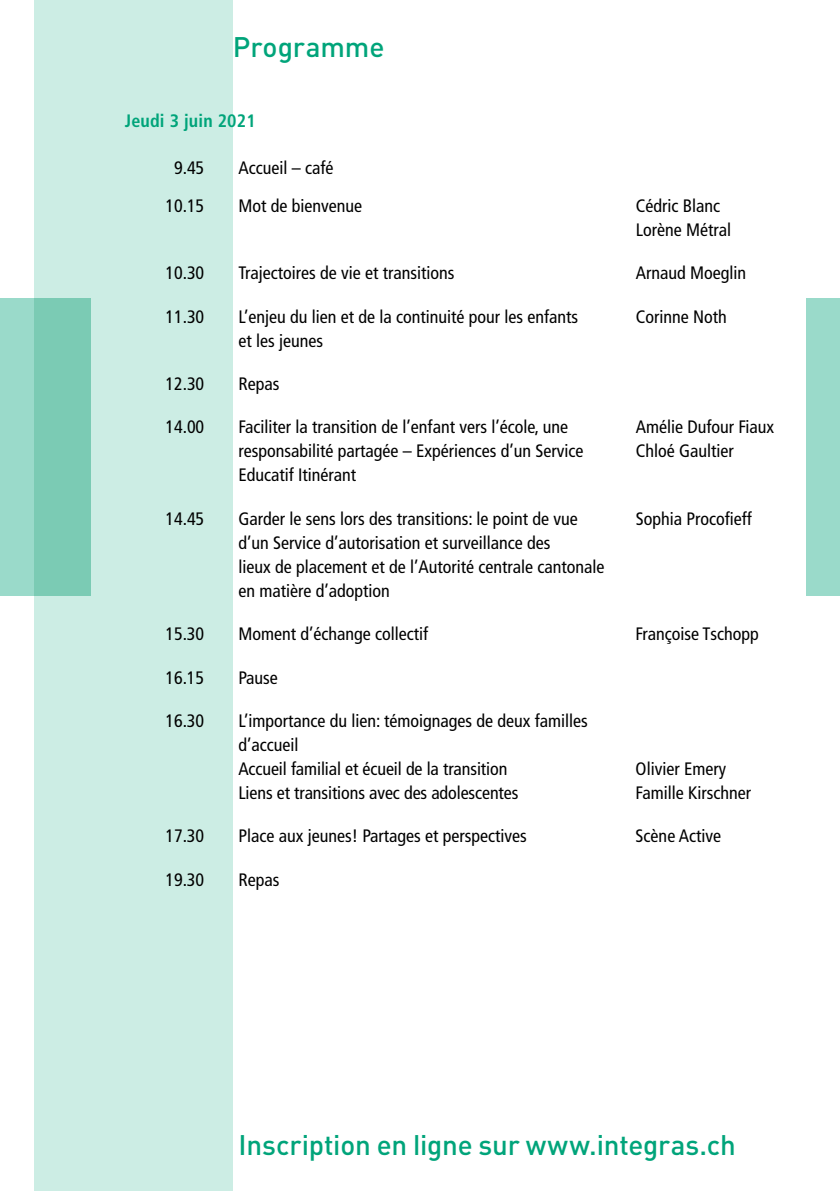
<style>
.page{position:relative;width:840px;height:1191px;background:#fff}
.page>*{position:absolute;margin:0;border:0;box-sizing:border-box;transform-origin:0 0}
.t1{font:500 28px "DIN";letter-spacing:-.005em;color:#00a47a}
.t2{font:condensed 18px/24px "Frutiger";color:#000}
.t3{font:700 condensed 18px "Frutiger";letter-spacing:.01em;color:#00a47a}
</style>
<div class="page">
<div style="left:34px;top:0;width:198px;height:1191px;background:#ccede4"></div>
<svg style="left:0;top:298px;width:91px;height:297px;fill:#7bcbb4"></svg>
<div style="left:805px;top:298px;width:34px;height:297px;background:#9adaca"></div>
<h1 class="t1" style="left:232px;top:29px;width:153px">Programme</h1>
<p class="t3" style="left:125px;top:110px;width:132px">Jeudi 3 juin 2021</p>
<p class="t2" style="left:174px;top:156px;width:32px">9.45</p>
<p class="t2" style="left:238px;top:156px;width:96px">Accueil – café</p>
<p class="t2" style="left:165px;top:194px;width:40px">10.15</p>
<p class="t2" style="left:238px;top:194px;width:125px">Mot de bienvenue</p>
<p class="t2" style="left:635px;top:194px;width:97px">Cédric Blanc<br>Lorène Métral</p>
<p class="t2" style="left:165px;top:261px;width:40px">10.30</p>
<p class="t2" style="left:238px;top:261px;width:217px">Trajectoires de vie et transitions</p>
<p class="t2" style="left:635px;top:261px;width:112px">Arnaud Moeglin</p>
<p class="t2" style="left:165px;top:304px;width:40px">11.30</p>
<p class="t2" style="left:238px;top:304px;width:341px">L’enjeu du lien et de la continuité pour les enfants</p>
<p class="t2" style="left:635px;top:304px;width:93px">Corinne Noth</p>
<p class="t2" style="left:238px;top:328px;width:86px">et les jeunes</p>
<p class="t2" style="left:165px;top:372px;width:40px">12.30</p>
<p class="t2" style="left:238px;top:372px;width:42px">Repas</p>
<p class="t2" style="left:165px;top:415px;width:40px">14.00</p>
<p class="t2" style="left:238px;top:415px;width:331px">Faciliter la transition de l’enfant vers l’école, une</p>
<p class="t2" style="left:635px;top:415px;width:140px">Amélie Dufour Fiaux</p>
<p class="t2" style="left:238px;top:439px;width:346px">responsabilité partagée – Expériences d’un Service</p>
<p class="t2" style="left:635px;top:439px;width:99px">Chloé Gaultier</p>
<p class="t2" style="left:238px;top:463px;width:119px">Educatif Itinérant</p>
<p class="t2" style="left:165px;top:506px;width:40px">14.45</p>
<p class="t2" style="left:238px;top:506px;width:341px">Garder le sens lors des transitions: le point de vue</p>
<p class="t2" style="left:635px;top:506px;width:117px">Sophia Procofieff</p>
<p class="t2" style="left:238px;top:530px;width:367px">d’un Service d’autorisation et surveillance des<br>lieux de placement et de l’Autorité centrale cantonale en matière d’adoption</p>
<p class="t2" style="left:165px;top:622px;width:40px">15.30</p>
<p class="t2" style="left:238px;top:622px;width:191px">Moment d’échange collectif</p>
<p class="t2" style="left:635px;top:622px;width:125px">Françoise Tschopp</p>
<p class="t2" style="left:165px;top:665px;width:40px">16.15</p>
<p class="t2" style="left:238px;top:665px;width:41px">Pause</p>
<p class="t2" style="left:165px;top:708px;width:40px">16.30</p>
<p class="t2" style="left:238px;top:708px;width:351px">L’importance du lien: témoignages de deux familles d’accueil<br>Accueil familial et écueil de la transition</p>
<p class="t2" style="left:635px;top:756px;width:92px">Olivier Emery</p>
<p class="t2" style="left:238px;top:780px;width:281px">Liens et transitions avec des adolescentes</p>
<p class="t2" style="left:635px;top:780px;width:117px">Famille Kirschner</p>
<p class="t2" style="left:165px;top:824px;width:40px">17.30</p>
<p class="t2" style="left:238px;top:824px;width:290px">Place aux jeunes! Partages et perspectives</p>
<p class="t2" style="left:635px;top:824px;width:87px">Scène Active</p>
<p class="t2" style="left:165px;top:867px;width:40px">19.30</p>
<p class="t2" style="left:238px;top:867px;width:42px">Repas</p>
<h1 class="t1" style="left:238px;top:1127px;width:498px">Inscription en ligne sur www.integras.ch</h1>
</div>
